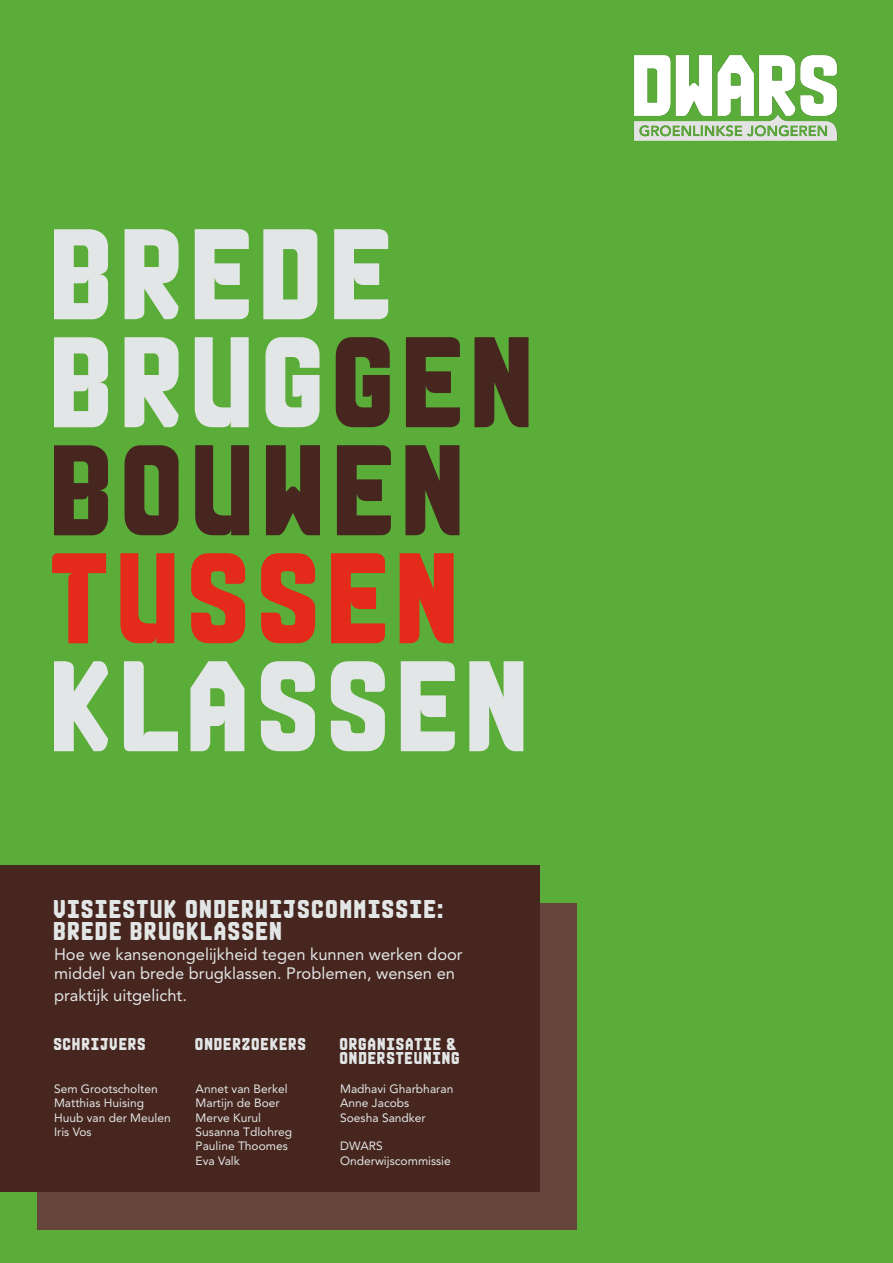
<style>
.page{position:relative;width:893px;height:1263px;background:#5aad38}
.page>*{position:absolute;margin:0;border:0;box-sizing:border-box;transform-origin:0 0}
.t1{font:90px/108px "DEBSTER";color:#e3e6e6}
.t2{font:90px "DEBSTER";color:#e42a1a}
.t3{font:18px/21.6px "DEBSTER";color:#e3e6e6}
.t4{font:16.5px/19.8px "Avenir LT Std";color:#e3e6e6}
.t5{font:12px/14.4px "Avenir LT Std";color:#e3e6e6}
.t6{font:12px/14.4px "DEBSTER";color:#e3e6e6}
.s1{color:#46261f}
</style>
<div class="page">
<div style="left:91px;top:904px;width:486px;height:326px;background:#66453d"></div>
<div style="left:37px;top:904px;width:54px;height:326px;background:#66453d"></div>
<div style="left:54px;top:865px;width:485px;height:327px;background:#46261f"></div>
<div style="left:0;top:865px;width:54px;height:327px;background:#46261f"></div>
<img style="left:634px;top:55px;width:204px;height:86px">
<h1 class="t1" style="left:54px;top:220px;width:493px">BREDE<br>BRUG<span class="s1">GEN<br>BOUWEN</span></h1>
<h1 class="t2" style="left:54px;top:531px;width:418px">TUSSEN</h1>
<h1 class="t1" style="left:54px;top:652px;width:488px">KLASSEN</h1>
<h2 class="t3" style="left:54px;top:898px;width:393px">VISIESTUK ONDERWIJSCOMMISSIE:<br>BREDE BRUGKLASSEN</h2>
<h3 class="t4" style="left:54px;top:944px;width:410px">Hoe we kansenongelijkheid tegen kunnen werken door middel van brede brugklassen. Problemen, wensen en</h3>
<h3 class="t4" style="left:54px;top:985px;width:134px">praktijk uitgelicht.</h3>
<p class="t6" style="left:54px;top:1036px;width:95px">SCHRIJVERS</p>
<p class="t5" style="left:54px;top:1081px;width:118px">Sem Grootscholten<br>Matthias Huising<br>Huub van der Meulen<br>Iris Vos</p>
<p class="t6" style="left:196px;top:1036px;width:113px">ONDERZOEKERS</p>
<p class="t5" style="left:196px;top:1081px;width:98px">Annet van Berkel<br>Martijn de Boer<br>Merve Kurul<br>Susanna Tdlohreg<br>Pauline Thoomes<br>Eva Valk</p>
<p class="t6" style="left:340px;top:1036px;width:123px">ORGANISATIE &amp;<br>ONDERSTEUNING</p>
<p class="t5" style="left:340px;top:1081px;width:115px">Madhavi Gharbharan<br>Anne Jacobs<br>Soesha Sandker</p>
<p class="t5" style="left:340px;top:1139px;width:112px">DWARS<br>Onderwijscommissie</p>
</div>
